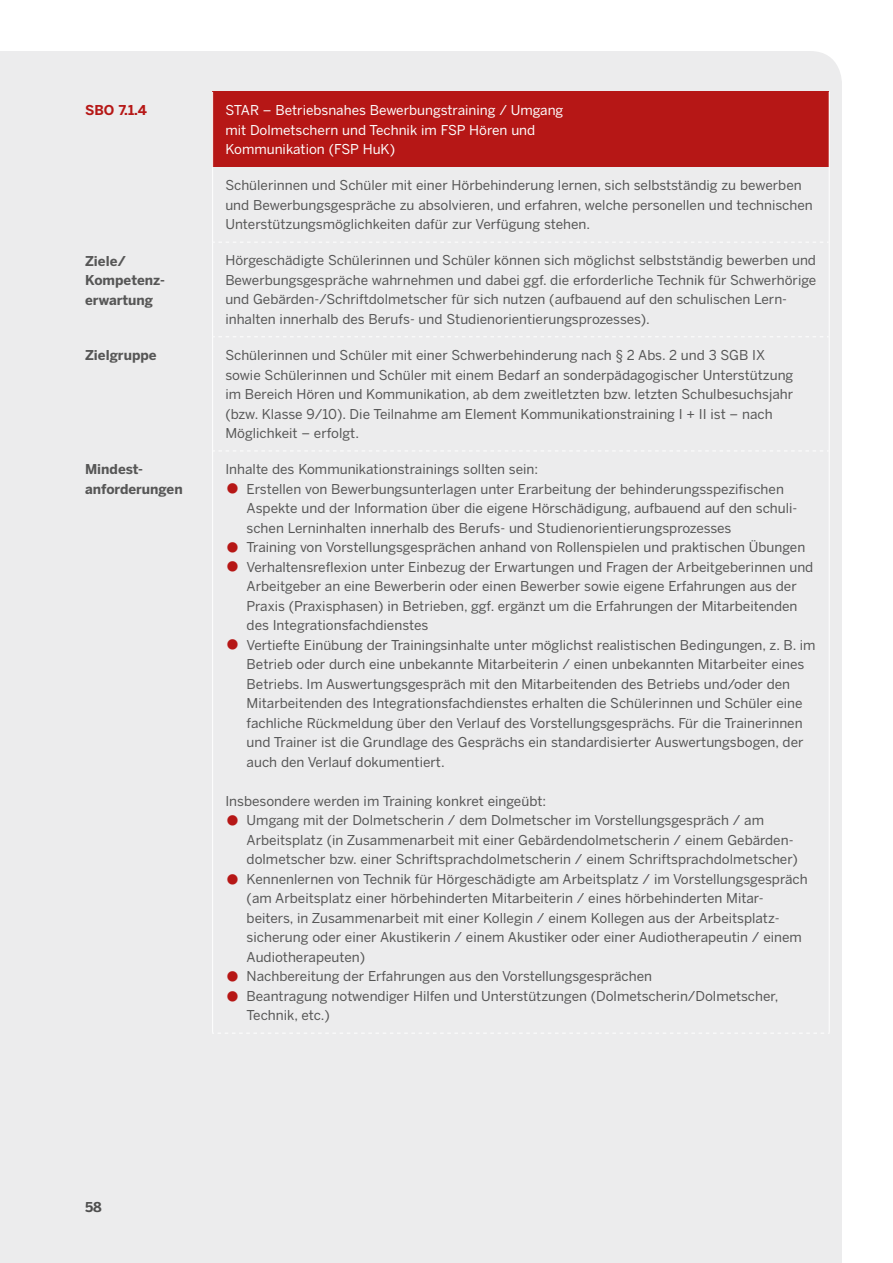
<style>
.page{position:relative;width:893px;height:1263px;background:#fff}
.page>*{position:absolute;margin:0;border:0;box-sizing:border-box;transform-origin:0 0}
.t1{font:13.5px/19.5px "Benton Sans";color:#565656}
.t2{font:13.5px/19.5px "Benton Sans";color:#fdfdfd}
.t3{font:700 13.5px/19.5px "Benton Sans";color:#565656}
.t4{font:700 13.5px "Benton Sans";color:#b61716}
.s1{font-family:"Georgia";font-weight:700;font-size:23.7px;color:#b61716}
</style>
<div class="page">
<div style="left:0;top:51px;width:842px;height:1212px;background:#ececed"></div>
<div style="left:213px;top:92px;width:616px;height:75px;background:#b61716"></div>
<div style="left:85px;top:167px;width:744px;height:866px;background:#ececed"></div>
<hr style="left:212px;top:92px;width:1px;height:75px;background:#fff">
<hr style="left:829px;top:92px;width:1px;height:75px;background:#fff">
<hr style="left:212px;top:167px;width:1px;height:75px;background:#fff">
<hr style="left:829px;top:167px;width:1px;height:75px;background:#fff">
<hr style="left:212px;top:242px;width:1px;height:95px;background:#fff">
<hr style="left:829px;top:242px;width:1px;height:95px;background:#fff">
<hr style="left:212px;top:337px;width:1px;height:114px;background:#fff">
<hr style="left:829px;top:337px;width:1px;height:114px;background:#fff">
<hr style="left:212px;top:451px;width:1px;height:582px;background:#fff">
<hr style="left:829px;top:451px;width:1px;height:582px;background:#fff">
<svg style="left:213px;top:242px;width:616px;height:1px"></svg>
<svg style="left:213px;top:336px;width:616px;height:1px"></svg>
<svg style="left:213px;top:450px;width:616px;height:1px"></svg>
<svg style="left:212px;top:1033px;width:618px;height:1px"></svg>
<p class="t4" style="left:85px;top:102px;width:63px">SBO 7.1.4</p>
<p class="t2" style="left:225px;top:101px;width:340px">STAR – Betriebsnahes Bewerbungstraining / Umgang mit Dolmetschern und Technik im FSP Hören und<br>Kommunikation (FSP HuK)</p>
<p class="t1" style="left:225px;top:176px;width:589px">Schülerinnen und Schüler mit einer Hörbehinderung lernen, sich selbstständig zu bewerben und Bewerbungsgespräche zu absolvieren, und erfahren, welche personellen und technischen<br>Unterstützungsmöglichkeiten dafür zur Verfügung stehen.</p>
<p class="t3" style="left:85px;top:251px;width:80px">Ziele/<br>Kompetenz&shy;erwartung</p>
<p class="t1" style="left:225px;top:251px;width:592px">Hörgeschädigte Schülerinnen und Schüler können sich möglichst selbstständig bewerben und Bewerbungsgespräche wahrnehmen und dabei ggf. die erforderliche Technik für Schwerhörige und Gebärden-/Schriftdolmetscher für sich nutzen (aufbauend auf den schulischen Lern&shy;inhalten innerhalb des Berufs- und Studienorientierungsprozesses).</p>
<p class="t3" style="left:85px;top:346px;width:73px">Zielgruppe</p>
<p class="t1" style="left:225px;top:345px;width:569px">Schülerinnen und Schüler mit einer Schwerbehinderung nach § 2 Abs. 2 und 3 SGB IX sowie Schülerinnen und Schüler mit einem Bedarf an sonderpädagogischer Unterstützung im Bereich Hören und Kommunikation, ab dem zweitletzten bzw. letzten Schulbesuchsjahr (bzw. Klasse 9/10). Die Teilnahme am Element Kommunikationstraining I + II ist – nach Möglichkeit – erfolgt.</p>
<p class="t3" style="left:85px;top:460px;width:99px">Mindest&shy;anforderungen</p>
<p class="t1" style="left:225px;top:460px;width:314px">Inhalte des Kommunikationstrainings sollten sein:</p>
<p class="t1" style="left:247px;top:479px;width:552px;text-indent:-21px"><span class="s1">●</span> Erstellen von Bewerbungsunterlagen unter Erarbeitung der behinderungsspezifischen<br>Aspekte und der Information über die eigene Hörschädigung, aufbauend auf den schuli&shy;schen Lerninhalten innerhalb des Berufs- und Studienorientierungsprozesses</p>
<p class="t1" style="left:225px;top:538px;width:581px"><span class="s1">●</span> Training von Vorstellungsgesprächen anhand von Rollenspielen und praktischen Übungen</p>
<p class="t1" style="left:247px;top:557px;width:568px;text-indent:-21px"><span class="s1">●</span> Verhaltensreflexion unter Einbezug der Erwartungen und Fragen der Arbeitgeberinnen und Arbeitgeber an eine Bewerberin oder einen Bewerber sowie eigene Erfahrungen aus der Praxis (Praxisphasen) in Betrieben, ggf. ergänzt um die Erfahrungen der Mitarbeitenden des Integrationsfachdienstes</p>
<p class="t1" style="left:247px;top:635px;width:570px;text-indent:-21px"><span class="s1">●</span> Vertiefte Einübung der Trainingsinhalte unter möglichst realistischen Bedingungen, z. B. im Betrieb oder durch eine unbekannte Mitarbeiterin / einen unbekannten Mitarbeiter eines Betriebs. Im Auswertungsgespräch mit den Mitarbeitenden des Betriebs und/oder den Mitarbeitenden des Integrationsfachdienstes erhalten die Schülerinnen und Schüler eine fachliche Rückmeldung über den Verlauf des Vorstellungsgesprächs. Für die Trainerinnen und Trainer ist die Grundlage des Gesprächs ein standardisierter Auswertungsbogen, der auch den Verlauf dokumentiert.</p>
<p class="t1" style="left:225px;top:791px;width:322px">Insbesondere werden im Training konkret eingeübt:</p>
<p class="t1" style="left:247px;top:811px;width:553px;text-indent:-21px"><span class="s1">●</span> Umgang mit der Dolmetscherin / dem Dolmetscher im Vorstellungsgespräch / am<br>Arbeitsplatz (in Zusammenarbeit mit einer Gebärdendolmetscherin / einem Gebärden&shy;dolmetscher bzw. einer Schriftsprachdolmetscherin / einem Schriftsprachdolmetscher)</p>
<p class="t1" style="left:247px;top:869px;width:563px;text-indent:-21px"><span class="s1">●</span> Kennenlernen von Technik für Hörgeschädigte am Arbeitsplatz / im Vorstellungsgespräch (am Arbeitsplatz einer hörbehinderten Mitarbeiterin / eines hörbehinderten Mitar&shy;beiters, in Zusammenarbeit mit einer Kollegin / einem Kollegen aus der Arbeitsplatz&shy;sicherung oder einer Akustikerin / einem Akustiker oder einer Audiotherapeutin / einem Audiotherapeuten)</p>
<p class="t1" style="left:225px;top:967px;width:428px"><span class="s1">●</span> Nachbereitung der Erfahrungen aus den Vorstellungsgesprächen</p>
<p class="t1" style="left:247px;top:986px;width:533px;text-indent:-21px"><span class="s1">●</span> Beantragung notwendiger Hilfen und Unterstützungen (Dolmetscherin/Dolmetscher,<br>Technik, etc.)</p>
<p class="t3" style="left:85px;top:1197px;width:18px">58</p>
</div>
